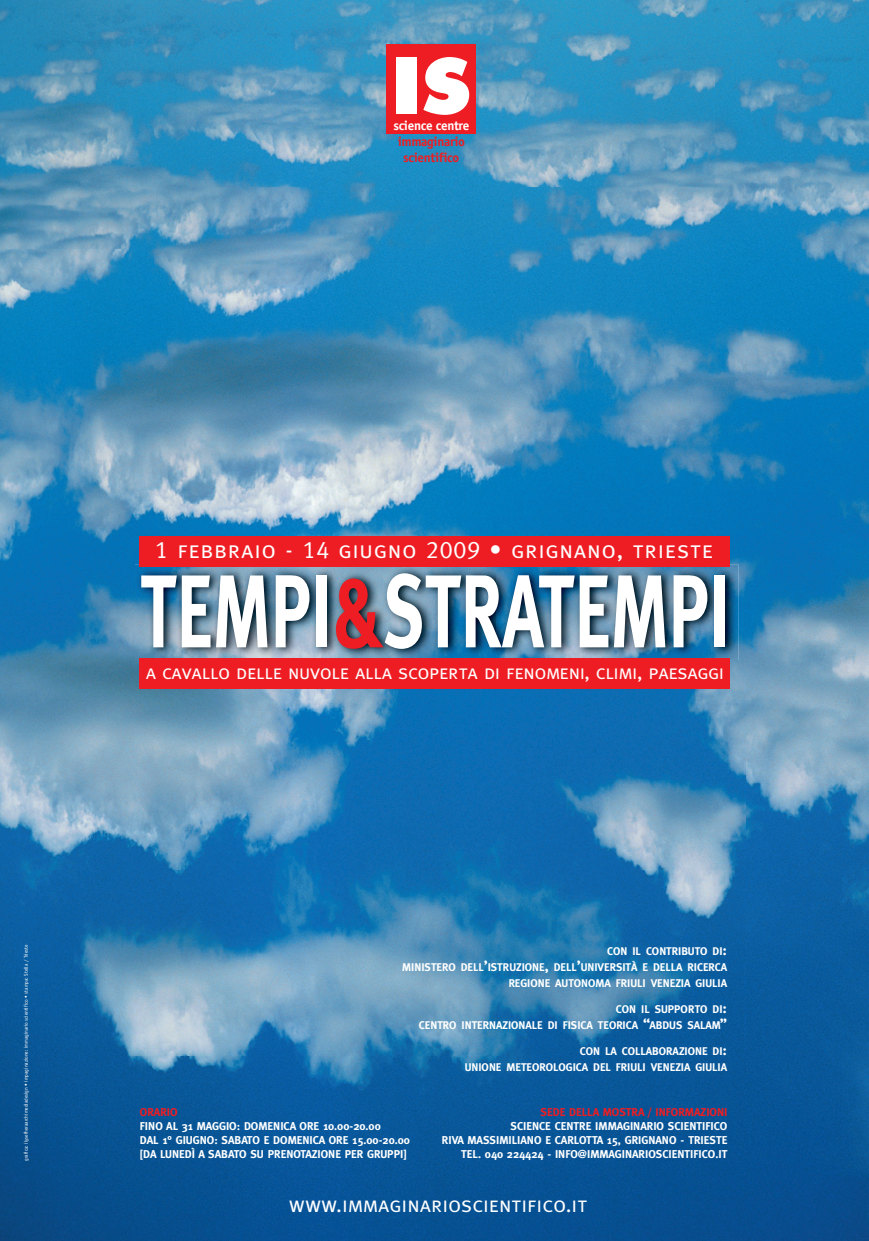
<style>
.page{position:relative;width:869px;height:1241px;background:#fff}
.page>*{position:absolute;margin:0;border:0;box-sizing:border-box;transform-origin:0 0}
.t1{font:700 103.34px "Meta";letter-spacing:.01em;color:#fff;scale:.69 1}
.t2{font:800 74.29px "Futura";color:#fff}
.t3{font:24.15px "Meta Caps";letter-spacing:.03em;color:#fff}
.t4{font:21.88px "Meta Caps";color:#fff}
.t5{font:20.12px "Meta Caps";letter-spacing:-.02em;color:#fff}
.t6{font:700 13.12px/15.8px "Officina Sans";letter-spacing:-.025em;color:#ee1d23;text-align:center}
.t7{font:700 13.12px "Officina Sans";letter-spacing:-.025em;color:#fff}
.t8{font:700 11.38px/14px "Meta";color:#fff}
.t9{font:700 11.38px "Meta";color:#ee1d23}
.t10{font:700 11.2px/15.8px "Meta";color:#fff;text-align:right}
.t11{font:5.25px "Officina Sans";letter-spacing:-.005em;color:#fff}
.s1{color:#ee1d23}
.s2{font-size:14.88px}
</style>
<div class="page">
<img style="left:0;top:682px;width:868px;height:558px">
<img style="left:0;top:0;width:155px;height:682px">
<img style="left:713px;top:0;width:155px;height:682px">
<img style="left:155px;top:0;width:558px;height:536px">
<div style="left:386px;top:45px;width:90px;height:89px;background:#ee1d23"></div>
<div style="left:139px;top:660px;width:590px;height:28px;background:#ee1d23"></div>
<div style="left:139px;top:536px;width:590px;height:28px;background:#ee1d23"></div>
<img style="left:135px;top:564px;width:603px;height:96px">
<img style="left:139px;top:658px;width:590px;height:2px">
<img style="left:139px;top:564px;width:590px;height:2px">
<h2 class="t2" style="left:391px;top:40px;width:81px">IS</h2>
<p class="t7" style="left:393px;top:118px;width:77px">science centre</p>
<p class="t6" style="left:397px;top:133px;width:69px">immaginario scientifico</p>
<p class="t11" style="left:23px;top:1160px;width:218px;rotate:-90deg">grafica: ilysefheraarchimediadesign • impaginazione: immaginario scientifico • stampa: Stella / Trieste</p>
<h3 class="t3" style="left:155px;top:535px;width:559px">1 febbraio - 14 giugno 2009 • grignano, trieste</h3>
<h1 class="t1" style="left:141px;top:551px;width:854px">TEMPI<span class="s1">&amp;</span>STRATEMPI</h1>
<h3 class="t5" style="left:146px;top:660px;width:579px">a cavallo delle nuvole alla scoperta di fenomeni, climi, paesaggi</h3>
<p class="t10" style="left:402px;top:943px;width:326px">CON IL CONTRIBUTO DI<span class="s2">:<br></span>MINISTERO DELL<span class="s2">’</span>ISTRUZIONE<span class="s2">,</span> DELL<span class="s2">’</span>UNIVERSITÀ E DELLA RICERCA<br>REGIONE AUTONOMA FRIULI VENEZIA GIULIA</p>
<p class="t10" style="left:418px;top:1000px;width:309px">CON IL SUPPORTO DI<span class="s2">:<br></span>CENTRO INTERNAZIONALE DI FISICA TEORICA <span class="s2">“</span>ABDUS SALAM<span class="s2">”</span></p>
<p class="t10" style="left:464px;top:1042px;width:264px">CON LA COLLABORAZIONE DI<span class="s2">:<br></span>UNIONE METEOROLOGICA DEL FRIULI VENEZIA GIULIA</p>
<p class="t9" style="left:540px;top:1105px;width:188px">SEDE DELLA MOSTRA / INFORMAZIONI</p>
<p class="t8" style="left:441px;top:1119px;width:287px;text-align:right">SCIENCE CENTRE IMMAGINARIO SCIENTIFICO<br>RIVA MASSIMILIANO E CARLOTTA 15, GRIGNANO - TRIESTE<br>TEL. 040 224424 - INFO@IMMAGINARIOSCIENTIFICO.IT</p>
<h3 class="t4" style="left:289px;top:1191px;width:300px">www.immaginarioscientifico.it</h3>
<p class="t9" style="left:140px;top:1105px;width:39px">ORARIO</p>
<p class="t8" style="left:140px;top:1119px;width:271px">FINO AL 31 MAGGIO: DOMENICA ORE 10.00-20.00<br>DAL 1° GIUGNO: SABATO E DOMENICA ORE 15.00-20.00 [DA LUNEDÌ A SABATO SU PRENOTAZIONE PER GRUPPI]</p>
</div>
